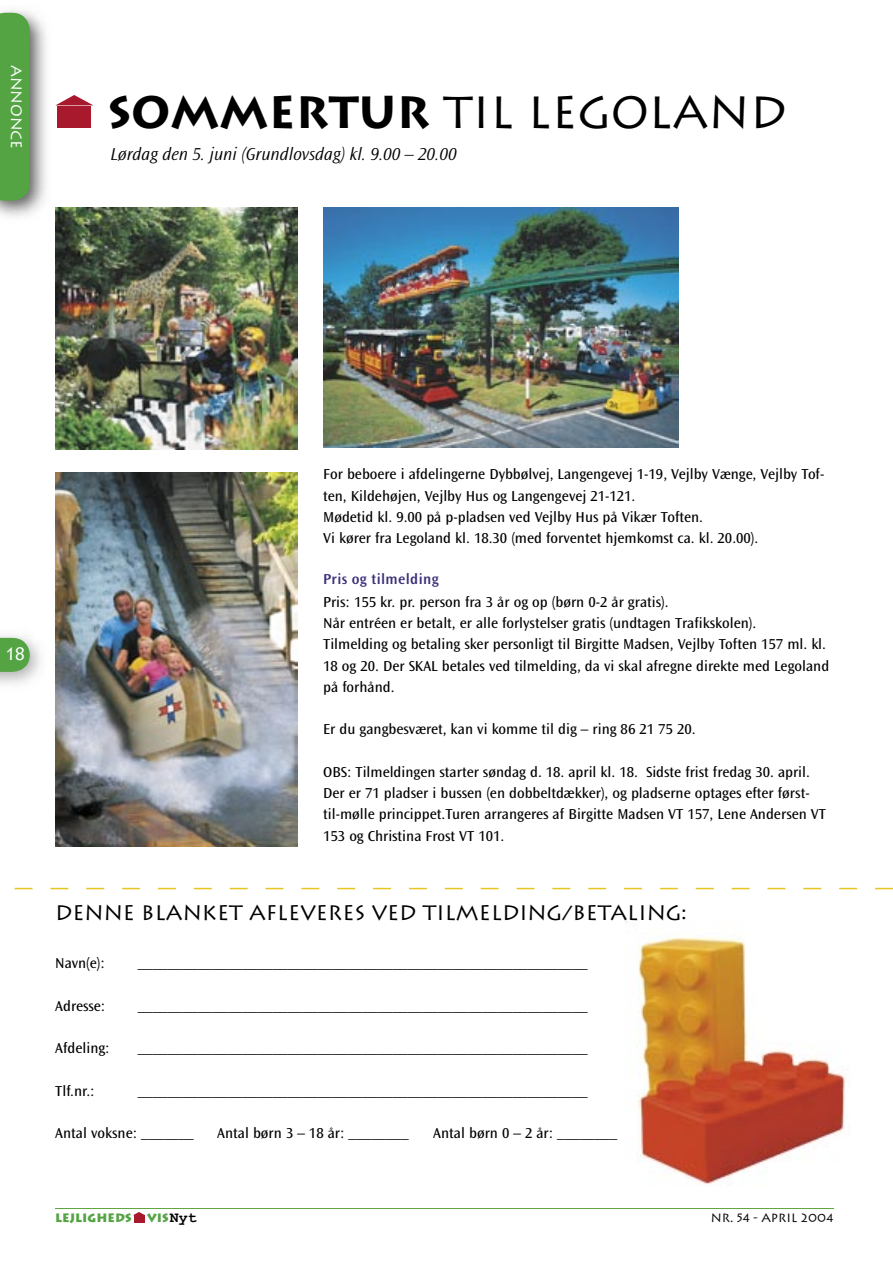
<style>
.page{position:relative;width:893px;height:1263px;background:#fff}
.page>*{position:absolute;margin:0;border:0;box-sizing:border-box;transform-origin:0 0}
.t1{font:45px "Lithos";color:#000}
.t2{font:21px "Lithos";color:#000}
.t3{font:italic 300 18px "Ocean Sans";color:#000}
.t4{font:18px "Lithos";color:#fff}
.t5{font:15px/21.3px "Ocean Sans";color:#000}
.t6{font:600 15px "Ocean Sans";letter-spacing:.025em;color:#3c2e79}
.t7{font:15px "Lithos";color:#fff}
.t8{font:900 12px "Lithos";color:#54a444}
.t9{font:12px "Lithos";color:#000}
.s1{font-weight:700}
.s2{font-family:"Courier New";font-weight:700;font-size:15px;color:#000}
</style>
<div class="page">
<img style="left:0;top:10px;width:46px;height:207px">
<div style="left:0;top:13px;width:30px;height:188px;background:#54a444"></div>
<svg style="left:56px;top:95px;width:37px;height:10px"></svg>
<div style="left:58px;top:107px;width:33px;height:10px;background:#a9192d"></div>
<div style="left:58px;top:118px;width:33px;height:10px;background:#a9192d"></div>
<svg style="left:15px;top:888px;width:18px;height:1px"></svg>
<svg style="left:50px;top:888px;width:18px;height:1px"></svg>
<svg style="left:86px;top:888px;width:18px;height:1px"></svg>
<svg style="left:122px;top:888px;width:18px;height:1px"></svg>
<svg style="left:158px;top:888px;width:18px;height:1px"></svg>
<svg style="left:194px;top:888px;width:18px;height:1px"></svg>
<svg style="left:230px;top:888px;width:18px;height:1px"></svg>
<svg style="left:266px;top:888px;width:17px;height:1px"></svg>
<svg style="left:301px;top:888px;width:18px;height:1px"></svg>
<svg style="left:337px;top:888px;width:18px;height:1px"></svg>
<svg style="left:373px;top:888px;width:18px;height:1px"></svg>
<svg style="left:409px;top:888px;width:18px;height:1px"></svg>
<svg style="left:445px;top:888px;width:18px;height:1px"></svg>
<svg style="left:481px;top:888px;width:18px;height:1px"></svg>
<svg style="left:516px;top:888px;width:18px;height:1px"></svg>
<svg style="left:552px;top:888px;width:18px;height:1px"></svg>
<svg style="left:588px;top:888px;width:18px;height:1px"></svg>
<svg style="left:624px;top:888px;width:18px;height:1px"></svg>
<svg style="left:660px;top:888px;width:18px;height:1px"></svg>
<svg style="left:696px;top:888px;width:18px;height:1px"></svg>
<svg style="left:732px;top:888px;width:18px;height:1px"></svg>
<svg style="left:767px;top:888px;width:18px;height:1px"></svg>
<svg style="left:803px;top:888px;width:18px;height:1px"></svg>
<svg style="left:839px;top:888px;width:18px;height:1px"></svg>
<svg style="left:875px;top:888px;width:18px;height:1px"></svg>
<img style="left:625px;top:922px;width:221px;height:262px">
<img style="left:55px;top:207px;width:242px;height:242px">
<img style="left:55px;top:473px;width:242px;height:373px">
<img style="left:323px;top:207px;width:356px;height:240px">
<svg style="left:0;top:638px;width:30px;height:34px"></svg>
<hr style="left:55px;top:1208px;width:778px;height:1px;background:#60a742">
<svg style="left:133px;top:1212px;width:12px;height:10px"></svg>
<p class="t7" style="left:25px;top:64px;width:86px;rotate:90deg">ANNONCE</p>
<h1 class="t1" style="left:107px;top:87px;width:681px"><span class="s1">SOMMERTUR</span> TIL LEGOLAND</h1>
<p class="t3" style="left:111px;top:145px;width:348px">Lørdag den 5. juni (Grundlovsdag) kl. 9.00 – 20.00</p>
<p class="t4" style="left:7px;top:644px;width:20px">18</p>
<p class="t5" style="left:323px;top:464px;width:503px">For beboere i afdelingerne Dybbølvej, Langengevej 1-19, Vejlby Vænge, Vejlby Tof&shy;ten, Kildehøjen, Vejlby Hus og Langengevej 21-121.<br>Mødetid kl. 9.00 på p-pladsen ved Vejlby Hus på Vikær Toften.<br>Vi kører fra Legoland kl. 18.30 (med forventet hjemkomst ca. kl. 20.00).</p>
<p class="t6" style="left:323px;top:571px;width:117px">Pris og tilmelding</p>
<p class="t5" style="left:323px;top:591px;width:508px">Pris: 155 kr. pr. person fra 3 år og op (børn 0-2 år gratis).<br>Når entréen er betalt, er alle forlystelser gratis (undtagen Trafikskolen).<br>Tilmelding og betaling sker personligt til Birgitte Madsen, Vejlby Toften 157 ml. kl.<br>18 og 20. Der SKAL betales ved tilmelding, da vi skal afregne direkte med Legoland på forhånd.</p>
<p class="t5" style="left:323px;top:719px;width:374px">Er du gangbesværet, kan vi komme til dig – ring 86 21 75 20.</p>
<p class="t5" style="left:323px;top:761px;width:504px">OBS: Tilmeldingen starter søndag d. 18. april kl. 18. Sidste frist fredag 30. april.<br>Der er 71 pladser i bussen (en dobbeltdækker), og pladserne optages efter først&shy;til-mølle princippet.Turen arrangeres af Birgitte Madsen VT 157, Lene Andersen VT 153 og Christina Frost VT 101.</p>
<h2 class="t2" style="left:55px;top:900px;width:633px">DENNE BLANKET AFLEVERES VED TILMELDING/BETALING:</h2>
<p class="t5" style="left:55px;top:953px;width:51px">Navn(e):</p>
<p class="t5" style="left:138px;top:953px;width:451px">____________________________________________________________</p>
<p class="t5" style="left:55px;top:995px;width:52px">Adresse:</p>
<p class="t5" style="left:138px;top:995px;width:451px">____________________________________________________________</p>
<p class="t5" style="left:55px;top:1038px;width:56px">Afdeling:</p>
<p class="t5" style="left:138px;top:1038px;width:451px">____________________________________________________________</p>
<p class="t5" style="left:55px;top:1080px;width:41px">Tlf.nr.:</p>
<p class="t5" style="left:138px;top:1080px;width:451px">____________________________________________________________</p>
<p class="t5" style="left:55px;top:1123px;width:140px">Antal voksne: _______</p>
<p class="t5" style="left:217px;top:1123px;width:193px">Antal børn 3 – 18 år: ________</p>
<p class="t5" style="left:433px;top:1123px;width:185px">Antal børn 0 – 2 år: ________</p>
<p class="t8" style="left:55px;top:1211px;width:78px">LEJLIGHEDS</p>
<p class="t8" style="left:147px;top:1211px;width:51px">VIS<span class="s2">Nyt</span></p>
<p class="t9" style="left:711px;top:1211px;width:124px">NR. 54 - APRIL 2004</p>
</div>
